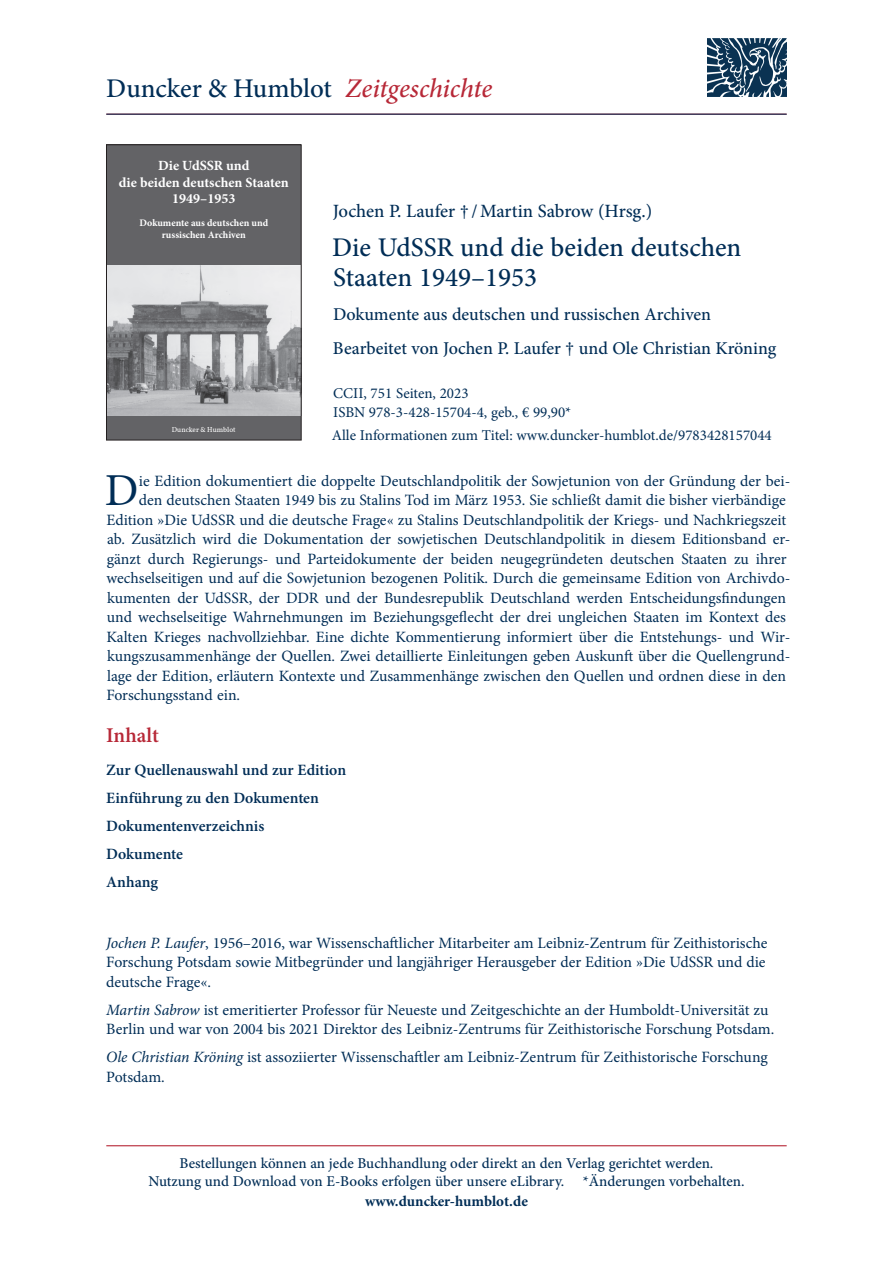
<style>
.page{position:relative;width:893px;height:1263px;background:#fff}
.page>*{position:absolute;margin:0;border:0;box-sizing:border-box;transform-origin:0 0}
.t1{font:45.75px "Minion Pro";color:#002d56}
.t2{font:500 27px/30px "Minion Pro";color:#002d56}
.t3{font:600 21px "Minion Pro";color:#b72837}
.t4{font:500 18.75px "Minion Pro";letter-spacing:-.005em;color:#002d56}
.t5{font:500 18px/34.5px "Minion Pro";letter-spacing:-.005em;color:#002d56}
.t6{font:15.75px/19.5px "Minion Pro";color:#002d56}
.t7{font:600 15.75px/28px "Minion Pro";color:#002d56}
.t8{font:500 15px/18px "Minion Pro";color:#002d56;text-align:center}
.t9{font:15px/18.8px "Minion Pro";color:#002d56}
.t10{font:700 15px "Minion Pro";color:#002d56}
.t11{font:700 14.1px/16px "Minion Pro";color:#fff;text-align:center}
.t12{font:700 9.9px/12px "Minion Pro";color:#fff;text-align:center}
.t13{font:7.2px "Vollkorn";color:#fff}
.s1{font-style:italic;color:#b72837}
.s2{font-size:18.75px}
.s3{font-style:italic}
</style>
<div class="page">
<hr style="left:106px;top:1145px;width:681px;height:1px;background:#b72837">
<div style="left:106px;top:145px;width:195px;height:295px;background:#636366"></div>
<img style="left:108px;top:265px;width:191px;height:151px">
<div style="left:106px;top:145px;width:195px;height:295px;border:1px solid #231f20"></div>
<img style="left:707px;top:38px;width:79px;height:59px">
<hr style="left:106px;top:114px;width:681px;height:1px;background:#002d56">
<h2 class="t2" style="left:106px;top:73px;width:388px">Duncker &amp; Humblot <span class="s1">Zeitgeschichte</span></h2>
<p class="t11" style="left:119px;top:158px;width:171px">Die UdSSR und<br>die beiden deutschen Staaten<br>1949–1953</p>
<p class="t12" style="left:140px;top:217px;width:130px">Dokumente aus deutschen und russischen Archiven</p>
<p class="t13" style="left:172px;top:424px;width:65px">Duncker &amp; Humblot</p>
<p class="t4" style="left:333px;top:199px;width:321px">Jochen P. Laufer † /Martin Sabrow (Hrsg.)</p>
<h2 class="t2" style="left:332px;top:232px;width:411px">Die UdSSR und die beiden deutschen<br>Staaten 1949–1953</h2>
<p class="t5" style="left:333px;top:297px;width:445px">Dokumente aus deutschen und russischen Archiven<br>Bearbeitet von Jochen P. Laufer <span class="s2">†</span> und Ole Christian Kröning</p>
<p class="t9" style="left:333px;top:384px;width:240px">CCII, 751 Seiten, 2023<br>ISBN 978-3-428-15704-4, geb., € 99,90*</p>
<p class="t9" style="left:332px;top:426px;width:442px">Alle Informationen zum Titel: www.duncker-humblot.de/9783428157044</p>
<h1 class="t1" style="left:105px;top:460px;width:35px">D</h1>
<p class="t6" style="left:139px;top:471px;width:653px">ie Edition dokumentiert die doppelte Deutschlandpolitik der Sowjetunion von der Gründung der bei-</p>
<p class="t6" style="left:139px;top:490px;width:648px">den deutschen Staaten 1949 bis zu Stalins Tod im März 1953. Sie schließt damit die bisher vierbändige</p>
<p class="t6" style="left:106px;top:510px;width:681px">Edition »Die UdSSR und die deutsche Frage« zu Stalins Deutschlandpolitik der Kriegs- und Nachkriegszeit</p>
<p class="t6" style="left:107px;top:529px;width:685px">ab. Zusätzlich wird die Dokumentation der sowjetischen Deutschlandpolitik in diesem Editionsband er-</p>
<p class="t6" style="left:107px;top:549px;width:681px">gänzt durch Regierungs- und Parteidokumente der beiden neugegründeten deutschen Staaten zu ihrer</p>
<p class="t6" style="left:106px;top:568px;width:685px">wechselseitigen und auf die Sowjetunion bezogenen Politik. Durch die gemeinsame Edition von Archivdo-</p>
<p class="t6" style="left:107px;top:588px;width:680px">kumenten der UdSSR, der DDR und der Bundesrepublik Deutschland werden Entscheidungsfindungen</p>
<p class="t6" style="left:107px;top:607px;width:680px">und wechselseitige Wahrnehmungen im Beziehungsgeflecht der drei ungleichen Staaten im Kontext des</p>
<p class="t6" style="left:106px;top:627px;width:685px">Kalten Krieges nachvollziehbar. Eine dichte Kommentierung informiert über die Entstehungs- und Wir-</p>
<p class="t6" style="left:107px;top:646px;width:685px">kungszusammenhänge der Quellen. Zwei detaillierte Einleitungen geben Auskunft über die Quellengrund-</p>
<p class="t6" style="left:107px;top:666px;width:680px">lage der Edition, erläutern Kontexte und Zusammenhänge zwischen den Quellen und ordnen diese in den</p>
<p class="t6" style="left:106px;top:685px;width:135px">Forschungsstand ein.</p>
<h3 class="t3" style="left:106px;top:721px;width:54px">Inhalt</h3>
<p class="t7" style="left:106px;top:755px;width:241px">Zur Quellenauswahl und zur Edition<br>Einführung zu den Dokumenten<br>Dokumentenverzeichnis<br>Dokumente<br>Anhang</p>
<p class="t6" style="left:106px;top:933px;width:663px;text-align:justify"><span class="s3">Jochen P. Laufer</span>, 1956–2016, war Wissenschaftlicher Mitarbeiter am Leibniz-Zentrum für Zeithistorische Forschung Potsdam sowie Mitbegründer und langjähriger Herausgeber der Edition »Die UdSSR und die deutsche Frage«.</p>
<p class="t6" style="left:106px;top:1000px;width:670px"><span class="s3">Martin Sabrow</span> ist emeritierter Professor für Neueste und Zeitgeschichte an der Humboldt-Universität zu<br>Berlin und war von 2004 bis 2021 Direktor des Leibniz-Zentrums für Zeithistorische Forschung Potsdam.</p>
<p class="t6" style="left:106px;top:1047px;width:663px"><span class="s3">Ole Christian Kröning</span> ist assoziierter Wissenschaftler am Leibniz-Zentrum für Zeithistorische Forschung<br>Potsdam.</p>
<p class="t8" style="left:148px;top:1154px;width:598px">Bestellungen können an jede Buchhandlung oder direkt an den Verlag gerichtet werden.<br>Nutzung und Download von E-Books erfolgen über unsere eLibrary. *Änderungen vorbehalten.</p>
<p class="t10" style="left:365px;top:1190px;width:164px">www.duncker-humblot.de</p>
</div>
